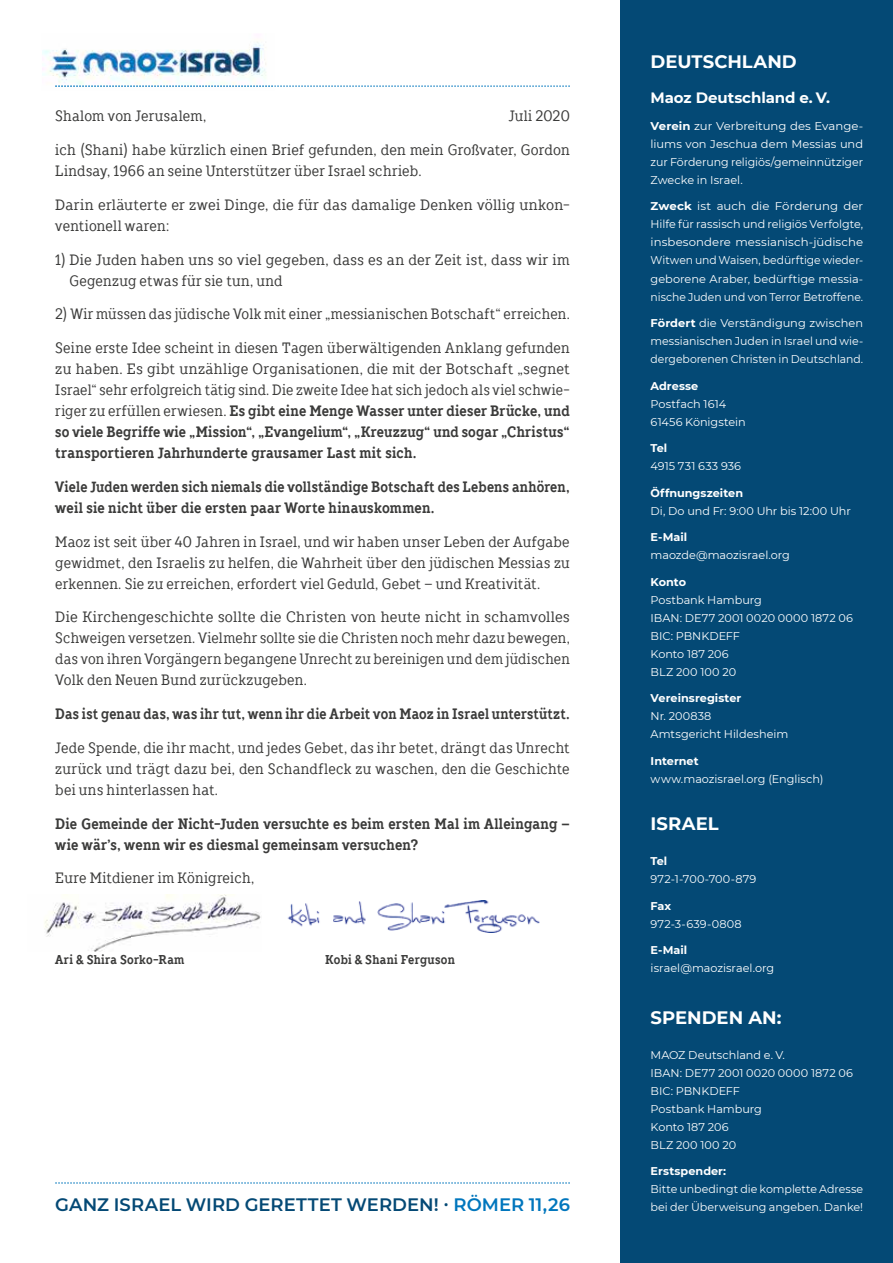
<style>
.page{position:relative;width:893px;height:1263px;background:#fff}
.page>*{position:absolute;margin:0;border:0;box-sizing:border-box;transform-origin:0 0}
.t1{font:600 18px "Montserrat";letter-spacing:.005em;color:#044975}
.t2{font:700 18px "Montserrat";color:#fff}
.t3{font:15px/21px "TT Slabs Condensed";letter-spacing:.015em;color:#3b3b3a;text-align:justify}
.t4{font:15px/21px "TT Slabs Condensed";letter-spacing:.015em;color:#3b3b3a;scale:1.04 1}
.t5{font:700 15px/21px "TT Slabs Condensed";letter-spacing:.01em;color:#3b3b3a}
.t6{font:700 15px "Montserrat";letter-spacing:-.01em;color:#fff}
.t7{font:700 12.75px "TT Slabs Condensed";letter-spacing:.02em;color:#3b3b3a}
.t8{font:11.25px/18px "Montserrat";color:#fff}
.t9{font:11.25px/18px "Montserrat";color:#fff;text-align:justify;scale:1.04 1}
.t10{font:700 11.25px "Montserrat";letter-spacing:.005em;color:#fff}
.t11{font:11.25px "Montserrat";letter-spacing:.02em;color:#fff}
.s1{font-weight:700}
.s2{color:#0076bd}
</style>
<div class="page">
<div style="left:621px;top:0;width:272px;height:1263px;background:#044975"></div>
<svg style="left:55px;top:1182px;width:515px;height:2px"></svg>
<img style="left:42px;top:41px;width:224px;height:44px">
<svg style="left:55px;top:85px;width:515px;height:2px"></svg>
<img style="left:44px;top:894px;width:217px;height:58px">
<img style="left:287px;top:901px;width:252px;height:31px">
<p class="t3" style="left:55px;top:106px;width:152px">Shalom von Jerusalem,</p>
<p class="t3" style="left:509px;top:106px;width:63px">Juli 2020</p>
<p class="t3" style="left:55px;top:139px;width:516px">ich (Shani) habe kürzlich einen Brief gefunden, den mein Großvater, Gordon<br>Lindsay, 1966 an seine Unterstützer über Israel schrieb.</p>
<p class="t4" style="left:55px;top:194px;width:496px">Darin erläuterte er zwei Dinge, die für das damalige Denken völlig unkon&shy;ventionell waren:</p>
<p class="t3" style="left:69px;top:249px;width:502px;text-indent:-14px">1) Die Juden haben uns so viel gegeben, dass es an der Zeit ist, dass wir im<br>Gegenzug etwas für sie tun, und</p>
<p class="t3" style="left:55px;top:304px;width:516px">2) Wir müssen das jüdische Volk mit einer „messianischen Botschaft“ erreichen.</p>
<p class="t3" style="left:55px;top:337px;width:516px">Seine erste Idee scheint in diesen Tagen überwältigenden Anklang gefunden zu haben. Es gibt unzählige Organisationen, die mit der Botschaft „segnet Israel“ sehr erfolgreich tätig sind. Die zweite Idee hat sich jedoch als viel schwie&shy;riger zu erfüllen erwiesen. <span class="s1">Es gibt eine Menge Wasser unter dieser Brücke, und so viele Begriffe wie „Mission“, „Evangelium“, „Kreuzzug“ und sogar „Christus“ transportieren Jahrhunderte grausamer Last mit sich.</span></p>
<p class="t5" style="left:55px;top:476px;width:516px">Viele Juden werden sich niemals die vollständige Botschaft des Lebens anhören, weil sie nicht über die ersten paar Worte hinauskommen.</p>
<p class="t3" style="left:55px;top:531px;width:516px">Maoz ist seit über 40 Jahren in Israel, und wir haben unser Leben der Aufgabe gewidmet, den Israelis zu helfen, die Wahrheit über den jüdischen Messias zu erkennen. Sie zu erreichen, erfordert viel Geduld, Gebet – und Kreativität.</p>
<p class="t4" style="left:55px;top:607px;width:496px;text-align:justify">Die Kirchengeschichte sollte die Christen von heute nicht in schamvolles Schweigen versetzen. Vielmehr sollte sie die Christen noch mehr dazu bewegen, das von ihren Vorgängern begangene Unrecht zu bereinigen und dem jüdischen Volk den Neuen Bund zurückzugeben.</p>
<p class="t5" style="left:55px;top:703px;width:516px">Das ist genau das, was ihr tut, wenn ihr die Arbeit von Maoz in Israel unterstützt.</p>
<p class="t3" style="left:55px;top:737px;width:516px">Jede Spende, die ihr macht, und jedes Gebet, das ihr betet, drängt das Unrecht zurück und trägt dazu bei, den Schandfleck zu waschen, den die Geschichte bei uns hinterlassen hat.</p>
<p class="t5" style="left:55px;top:813px;width:516px">Die Gemeinde der Nicht-Juden versuchte es beim ersten Mal im Alleingang – wie wär’s, wenn wir es diesmal gemeinsam versuchen?</p>
<p class="t3" style="left:55px;top:868px;width:200px">Eure Mitdiener im Königreich,</p>
<p class="t7" style="left:55px;top:951px;width:131px">Ari &amp; Shira Sorko-Ram</p>
<p class="t7" style="left:325px;top:951px;width:131px">Kobi &amp; Shani Ferguson</p>
<p class="t1" style="left:55px;top:1191px;width:516px">GANZ ISRAEL WIRD GERETTET WERDEN! · <span class="s2">RÖMER 11,26</span></p>
<p class="t2" style="left:651px;top:49px;width:148px">DEUTSCHLAND</p>
<p class="t6" style="left:651px;top:87px;width:181px">Maoz Deutschland e. V.</p>
<p class="t9" style="left:651px;top:117px;width:206px"><span class="s1">Verein</span> zur Verbreitung des Evange&shy;liums von Jeschua dem Messias und zur För derung religiös/gemeinnütziger Zwecke in Israel.</p>
<p class="t9" style="left:651px;top:197px;width:206px"><span class="s1">Zweck</span> ist auch die Förderung der Hil fe für rassisch und religiös Verfolg te, insbesondere messianisch-jüdische Witwen und Waisen, bedürftige wieder&shy;geborene Araber, be dürftige messia - nische Juden und von Terror Betroffene.</p>
<p class="t8" style="left:651px;top:314px;width:214px;text-align:justify"><span class="s1">Fördert</span> die Verständigung zwischen messia nischen Juden in Israel und wie&shy;dergeborenen Christen in Deutschland.</p>
<p class="t10" style="left:651px;top:377px;width:49px">Adresse</p>
<p class="t8" style="left:651px;top:394px;width:97px">Postfach 1614<br>61456 Königstein</p>
<p class="t10" style="left:651px;top:440px;width:18px">Tel</p>
<p class="t8" style="left:651px;top:457px;width:92px">4915 731 633 936</p>
<p class="t10" style="left:651px;top:484px;width:94px">Öffnungszeiten</p>
<p class="t8" style="left:651px;top:501px;width:202px">Di, Do und Fr: 9:00 Uhr bis 12:00 Uhr</p>
<p class="t10" style="left:651px;top:529px;width:38px">E-Mail</p>
<p class="t8" style="left:651px;top:546px;width:141px">maozde@maozisrael.org</p>
<p class="t10" style="left:651px;top:573px;width:37px">Konto</p>
<p class="t8" style="left:651px;top:590px;width:204px">Postbank Hamburg<br>IBAN: DE77 2001 0020 0000 1872 06<br>BIC: PBNKDEFF<br>Konto 187 206<br>BLZ 200 100 20</p>
<p class="t10" style="left:651px;top:690px;width:92px">Vereinsregister</p>
<p class="t8" style="left:651px;top:707px;width:139px">Nr. 200838<br>Amtsgericht Hildesheim</p>
<p class="t10" style="left:651px;top:752px;width:50px">Internet</p>
<p class="t8" style="left:651px;top:769px;width:174px">www.maozisrael.org (Englisch)</p>
<p class="t2" style="left:651px;top:811px;width:70px">ISRAEL</p>
<p class="t10" style="left:651px;top:853px;width:18px">Tel</p>
<p class="t8" style="left:651px;top:870px;width:107px">972-1-700-700-879</p>
<p class="t10" style="left:651px;top:898px;width:22px">Fax</p>
<p class="t11" style="left:651px;top:916px;width:93px">972-3-639-0808</p>
<p class="t10" style="left:651px;top:942px;width:38px">E-Mail</p>
<p class="t8" style="left:651px;top:959px;width:125px">israel@maozisrael.org</p>
<p class="t2" style="left:651px;top:1004px;width:133px">SPENDEN AN:</p>
<p class="t8" style="left:651px;top:1045px;width:204px">MAOZ Deutschland e. V.<br>IBAN: DE77 2001 0020 0000 1872 06<br>BIC: PBNKDEFF<br>Postbank Hamburg<br>Konto 187 206<br>BLZ 200 100 20</p>
<p class="t10" style="left:651px;top:1163px;width:77px">Erstspender:</p>
<p class="t8" style="left:651px;top:1180px;width:214px">Bitte unbedingt die komplette Adresse bei der Überweisung angeben. Danke!</p>
</div>
